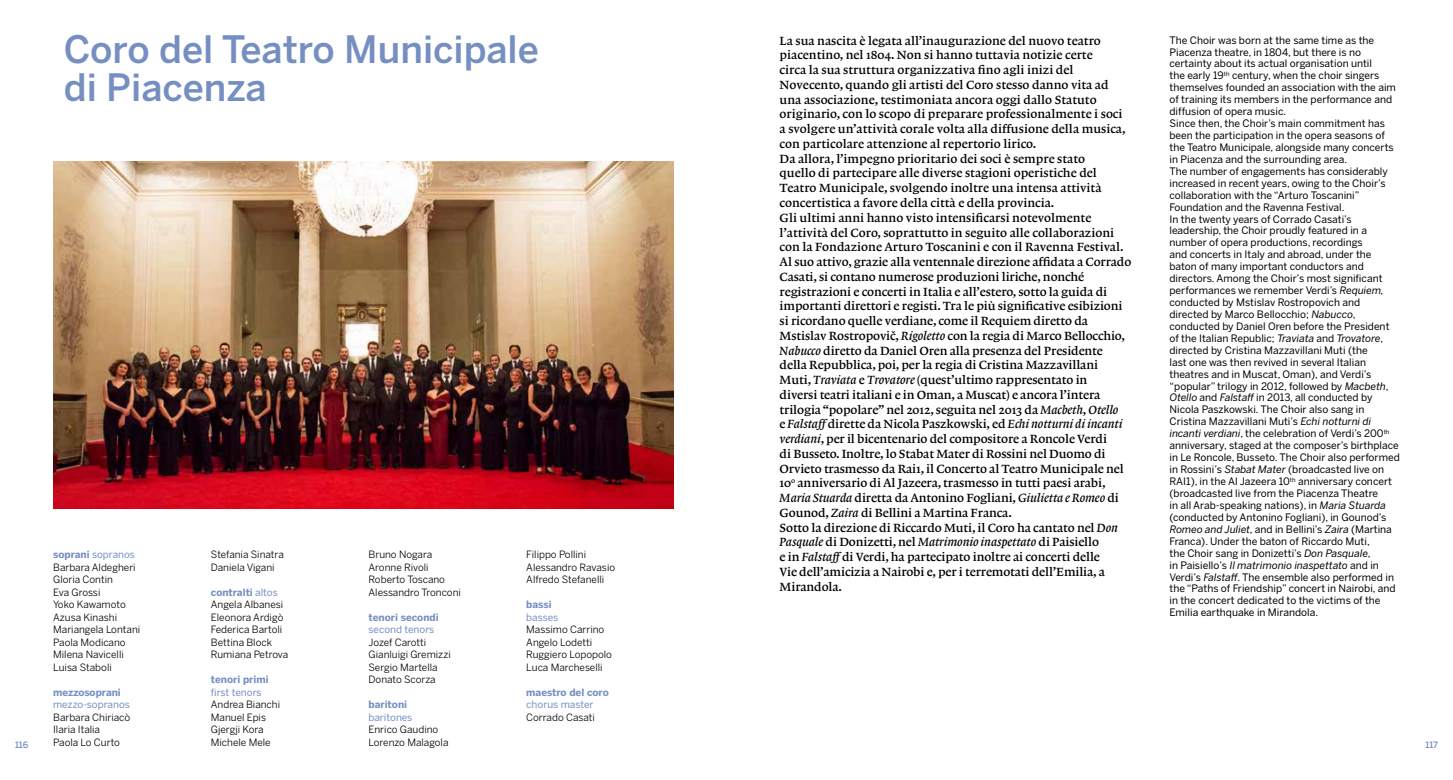
<style>
.page{position:relative;width:1453px;height:780px;background:#fff}
.page>*{position:absolute;margin:0;border:0;box-sizing:border-box;transform-origin:0 0}
.t1{font:500 37.5px/37.5px "Benton Sans";color:#758fc2}
.t2{font:12.5px/14.8px "Lexicon No 1 Roman B";letter-spacing:-.01em;color:#000}
.t3{font:12.5px "Lexicon No 1 Italic B";letter-spacing:-.01em;color:#000}
.t4{font:10.25px/11.9px "Benton Sans";color:#000}
.t5{font:10px/12.5px "Benton Sans";color:#000}
.t6{font:10px "Benton Sans";color:#758fc2}
.t7{font:700 10px "Benton Sans";color:#758fc2}
.t8{font:500 8.75px "Benton Sans";letter-spacing:-.005em;color:#758fc2}
.s1{font-family:"Lexicon No 1 Italic B"}
.s2{font-family:"Lexicon No 1 Roman B"}
.s3{font-style:italic}
.s4{font-weight:700;color:#758fc2}
.s5{color:#758fc2}
</style>
<div class="page">
<img style="left:53px;top:161px;width:620px;height:347px">
<h1 class="t1" style="left:64px;top:31px;width:477px">Coro del Teatro Municipale di Piacenza</h1>
<p class="t2" style="left:780px;top:33px;width:353px">La sua nascita è legata all’inaugurazione del nuovo teatro piacentino, nel 1804. Non si hanno tuttavia notizie certe<br>circa la sua struttura organizzativa fino agli inizi del Novecento, quando gli artisti del Coro stesso danno vita ad una associazione, testimoniata ancora oggi dallo Statuto originario, con lo scopo di preparare professionalmente i soci a svolgere un’attività corale volta alla diffusione della musica, con particolare attenzione al repertorio lirico.<br>Da allora, l’impegno prioritario dei soci è sempre stato<br>quello di partecipare alle diverse stagioni operistiche del Teatro Municipale, svolgendo inoltre una intensa attività concertistica a favore della città e della provincia.<br>Gli ultimi anni hanno visto intensificarsi notevolmente l’attività del Coro, soprattutto in seguito alle collaborazioni con la Fondazione Arturo Toscanini e con il Ravenna Festival.<br>Al suo attivo, grazie alla ventennale direzione affidata a Corrado Casati, si contano numerose produzioni liriche, nonché registrazioni e concerti in Italia e all’estero, sotto la guida di importanti direttori e registi. Tra le più significative esibizioni si ricordano quelle verdiane, come il Requiem diretto da Mstislav Rostropovič, <span class="s1">Rigoletto</span> con la regia di Marco Bellocchio, <span class="s1">Nabucco</span> diretto da Daniel Oren alla presenza del Presidente della Repubblica, poi, per la regia di Cristina Mazzavillani Muti, <span class="s1">Traviata</span> e <span class="s1">Trovatore</span> (quest’ultimo rappresentato in<br>diversi teatri italiani e in Oman, a Muscat) e ancora l’intera trilogia “popolare” nel 2012, seguita nel 2013 da <span class="s1">Macbeth</span>, <span class="s1">Otello<br></span>e <span class="s1">Falstaff</span> dirette da Nicola Paszkowski, ed <span class="s1">Echi notturni di incanti verdiani</span>, per il bicentenario del compositore a Roncole Verdi<br>di Busseto. Inoltre, lo Stabat Mater di Rossini nel Duomo di Orvieto trasmesso da Rai1, il Concerto al Teatro Municipale nel 10<sup>0</sup> anniversario di Al Jazeera, trasmesso in tutti paesi arabi, <span class="s1">Maria Stuarda</span> diretta da Antonino Fogliani, <span class="s1">Giulietta e Romeo</span> di Gounod, <span class="s1">Zaira</span> di Bellini a Martina Franca.<br>Sotto la direzione di Riccardo Muti, il Coro ha cantato nel <span class="s1">Don</span></p>
<p class="t3" style="left:780px;top:535px;width:321px">Pasquale <span class="s2">di Donizetti, nel</span> Matrimonio inaspettato <span class="s2">di Paisiello</span></p>
<p class="t2" style="left:780px;top:549px;width:327px">e in <span class="s1">Falstaff</span> di Verdi, ha partecipato inoltre ai concerti delle<br>Vie dell’amicizia a Nairobi e, per i terremotati dell’Emilia, a<br>Mirandola.</p>
<p class="t4" style="left:1169px;top:34px;width:232px">The Choir was born at the same time as the Piacenza theatre, in 1804, but there is no certainty about its actual organisation until<br>the early 19<sup>th</sup> century, when the choir singers themselves founded an association with the aim of training its members in the performance and diffusion of opera music.<br>Since then, the Choir’s main commitment has been the participation in the opera seasons of the Teatro Municipale, alongside many concerts in Piacenza and the surrounding area.<br>The number of engagements has considerably increased in recent years, owing to the Choir’s collaboration with the “Arturo Toscanini” Foundation and the Ravenna Festival.<br>In the twenty years of Corrado Casati’s leadership, the Choir proudly featured in a number of opera productions, recordings<br>and concerts in Italy and abroad, under the baton of many important conductors and directors. Among the Choir’s most significant performances we remember Verdi’s <span class="s3">Requiem, </span>conducted by Mstislav Rostropovich and directed by Marco Bellocchio; <span class="s3">Nabucco</span>, conducted by Daniel Oren before the President of the Italian Republic; <span class="s3">Traviata</span> and <span class="s3">Trovatore</span>, directed by Cristina Mazzavillani Muti (the<br>last one was then revived in several Italian theatres and in Muscat, Oman), and Verdi’s “popular” trilogy in 2012, followed by <span class="s3">Macbeth</span>, <span class="s3">Otello</span> and <span class="s3">Falstaff</span> in 2013, all conducted by Nicola Paszkowski. The Choir also sang in Cristina Mazzavillani Muti’s <span class="s3">Echi notturni di incanti verdiani</span>, the celebration of Verdi’s 200<sup>th </sup>anniversary, staged at the composer’s birthplace in Le Roncole, Busseto. The Choir also performed in Rossini’s <span class="s3">Stabat Mater</span> (broadcasted live on RAI1), in the Al Jazeera 10<sup>th</sup> anniversary concert (broadcasted live from the Piacenza Theatre<br>in all Arab-speaking nations), in <span class="s3">Maria Stuarda </span>(conducted by Antonino Fogliani), in Gounod’s <span class="s3">Romeo and Juliet</span>, and in Bellini’s <span class="s3">Zaira</span> (Martina Franca). Under the baton of Riccardo Muti,<br>the Choir sang in Donizetti’s <span class="s3">Don Pasquale</span>,<br>in Paisiello’s <span class="s3">Il matrimonio inaspettato</span> and in Verdi’s <span class="s3">Falstaff</span>. The ensemble also performed in the “Paths of Friendship” concert in Nairobi, and in the concert dedicated to the victims of the Emilia earthquake in Mirandola.</p>
<p class="t5" style="left:211px;top:548px;width:74px">Stefania Sinatra<br>Daniela Vigani</p>
<p class="t5" style="left:211px;top:585px;width:79px"><span class="s4">contralti</span> <span class="s5">altos<br></span>Angela Albanesi<br>Eleonora Ardigò<br>Federica Bartoli<br>Bettina Block<br>Rumiana Petrova</p>
<p class="t7" style="left:211px;top:673px;width:59px">tenori primi</p>
<p class="t6" style="left:211px;top:686px;width:52px">first tenors</p>
<p class="t5" style="left:211px;top:698px;width:71px">Andrea Bianchi<br>Manuel Epis<br>Gjergji Kora<br>Michele Mele</p>
<p class="t5" style="left:369px;top:548px;width:94px">Bruno Nogara<br>Aronne Rivoli<br>Roberto Toscano<br>Alessandro Tronconi</p>
<p class="t7" style="left:369px;top:611px;width:72px">tenori secondi</p>
<p class="t6" style="left:369px;top:623px;width:67px">second tenors</p>
<p class="t5" style="left:369px;top:635px;width:84px">Jozef Carotti<br>Gianluigi Gremizzi<br>Sergio Martella<br>Donato Scorza</p>
<p class="t7" style="left:369px;top:698px;width:40px">baritoni</p>
<p class="t6" style="left:369px;top:711px;width:45px">baritones</p>
<p class="t5" style="left:369px;top:723px;width:81px">Enrico Gaudino<br>Lorenzo Malagola</p>
<p class="t5" style="left:526px;top:548px;width:90px">Filippo Pollini<br>Alessandro Ravasio<br>Alfredo Stefanelli</p>
<p class="t7" style="left:526px;top:598px;width:27px">bassi</p>
<p class="t6" style="left:526px;top:611px;width:34px">basses</p>
<p class="t5" style="left:526px;top:623px;width:87px">Massimo Carrino<br>Angelo Lodetti<br>Ruggiero Lopopolo<br>Luca Marcheselli</p>
<p class="t7" style="left:526px;top:686px;width:84px">maestro del coro</p>
<p class="t6" style="left:526px;top:698px;width:69px">chorus master</p>
<p class="t5" style="left:526px;top:710px;width:70px">Corrado Casati</p>
<p class="t5" style="left:53px;top:548px;width:89px"><span class="s4">soprani</span> <span class="s5">sopranos<br></span>Barbara Aldegheri<br>Gloria Contin<br>Eva Grossi<br>Yoko Kawamoto<br>Azusa Kinashi<br>Mariangela Lontani<br>Paola Modicano<br>Milena Navicelli<br>Luisa Staboli</p>
<p class="t7" style="left:53px;top:686px;width:69px">mezzosoprani</p>
<p class="t6" style="left:53px;top:698px;width:78px">mezzo-sopranos</p>
<p class="t5" style="left:53px;top:710px;width:79px">Barbara Chiriacò<br>Ilaria Italia<br>Paola Lo Curto</p>
<p class="t8" style="left:15px;top:739px;width:15px">116</p>
<p class="t8" style="left:1425px;top:739px;width:14px">117</p>
</div>
